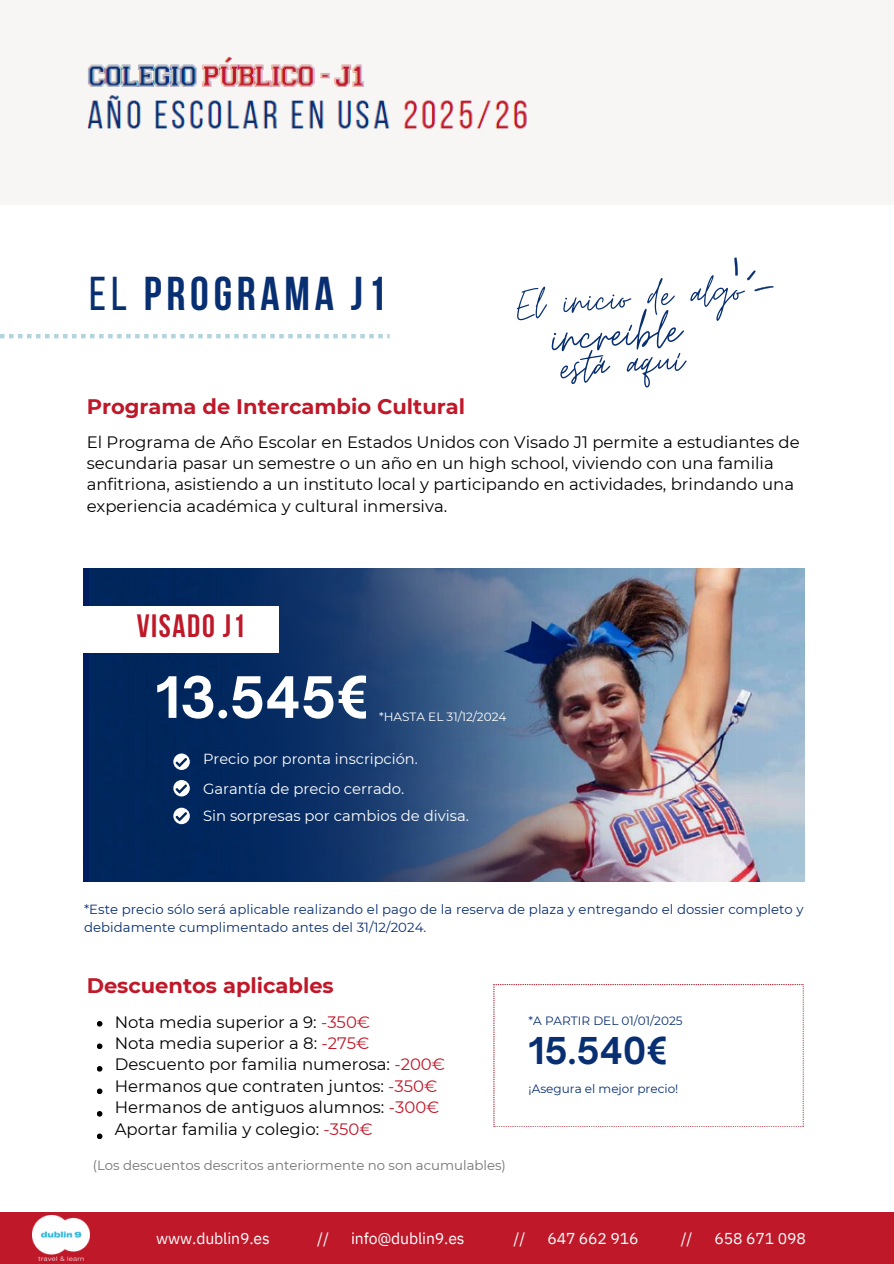
<style>
.page{position:relative;width:894px;height:1264px;background:#fff}
.page>*{position:absolute;margin:0;border:0;box-sizing:border-box;transform-origin:0 0}
.t1{font:59.1px "Moon Time";color:#082f72}
.t2{font:700 54.6px "Open Sauce One";color:#fff}
.t3{font:52.05px "Moon Time";color:#082f72}
.t4{font:48.75px "Moon Time";color:#082f72}
.t5{font:700 47.25px "Bebas Neue";letter-spacing:.1em;color:#082f72}
.t6{font:700 35.4px "Open Sauce One";color:#082f72}
.t7{font:700 32.1px "Bebas Neue";letter-spacing:.05em;color:#bf1829}
.t8{font:700 21px "Montserrat";color:#bf1829}
.t9{font:16.5px/21.3px "Montserrat";color:#000}
.t10{font:15.75px "IBM Plex Sans";letter-spacing:-.01em;color:#fff}
.t11{font:14.85px "Montserrat";color:#fff}
.t12{font:14.55px "Montserrat";color:#fff}
.t13{font:13.2px/18px "Montserrat";letter-spacing:.005em;color:#082f72}
.t14{font:13.2px "Montserrat";color:#737373}
.t15{font:12px "Montserrat";color:#082f72}
.t16{font:12px "Montserrat";color:#fff}
.s1{font-weight:400}
.s2{color:#bf1829}
</style>
<div class="page">
<div style="left:0;top:1212px;width:893px;height:51px;background:#bf1829"></div>
<div style="left:0;top:0;width:893px;height:204px;background:#f7f6f4"></div>
<svg style="left:0;top:334px;width:389px;height:4px"></svg>
<img style="left:89px;top:568px;width:715px;height:313px">
<svg style="left:97px;top:1021px;width:5px;height:5px"></svg>
<svg style="left:97px;top:1043px;width:5px;height:6px"></svg>
<svg style="left:97px;top:1066px;width:5px;height:5px"></svg>
<svg style="left:97px;top:1088px;width:5px;height:6px"></svg>
<svg style="left:97px;top:1111px;width:5px;height:5px"></svg>
<svg style="left:97px;top:1133px;width:5px;height:6px"></svg>
<div style="left:11px;top:606px;width:268px;height:46px;background:#fff"></div>
<svg style="left:173px;top:753px;width:17px;height:17px"></svg>
<svg style="left:173px;top:780px;width:17px;height:16px"></svg>
<svg style="left:173px;top:807px;width:17px;height:17px"></svg>
<img style="left:493px;top:984px;width:310px;height:142px">
<svg style="left:734px;top:257px;width:3px;height:19px"></svg>
<svg style="left:747px;top:270px;width:8px;height:10px"></svg>
<svg style="left:754px;top:286px;width:19px;height:5px"></svg>
<img style="left:32px;top:1215px;width:58px;height:45px">
<img style="left:87px;top:56px;width:440px;height:73px">
<h4 class="t5" style="left:89px;top:275px;width:298px"><span class="s1">el</span> PROGRAMA J1</h4>
<p class="t8" style="left:87px;top:393px;width:380px">Programa de Intercambio Cultural</p>
<p class="t4" style="left:514px;top:276px;width:228px;rotate:-4deg">El inicio de algo</p>
<h6 class="t1" style="left:548px;top:302px;width:131px;rotate:-4deg">increíble</h6>
<p class="t3" style="left:558px;top:336px;width:125px;rotate:-4deg">está aquí</p>
<p class="t9" style="left:87px;top:431px;width:714px">El Programa de Año Escolar en Estados Unidos con Visado J1 permite a estudiantes de secundaria pasar un semestre o un año en un high school, viviendo con una familia anfitriona, asistiendo a un instituto local y participando en actividades, brindando una experiencia académica y cultural inmersiva.</p>
<p class="t7" style="left:137px;top:613px;width:110px">VISADO J1</p>
<h1 class="t2" style="left:155px;top:663px;width:216px">13.545€</h1>
<p class="t16" style="left:379px;top:709px;width:129px">*HASTA EL 31/12/2024</p>
<h5 class="t12" style="left:203px;top:750px;width:216px">Precio por pronta inscripción.</h5>
<p class="t11" style="left:203px;top:780px;width:203px">Garantía de precio cerrado.</p>
<p class="t11" style="left:203px;top:807px;width:267px">Sin sorpresas por cambios de divisa.</p>
<p class="t13" style="left:84px;top:900px;width:721px">*Este precio sólo será aplicable realizando el pago de la reserva de plaza y entregando el dossier completo y debidamente cumplimentado antes del 31/12/2024.</p>
<p class="t8" style="left:87px;top:972px;width:248px">Descuentos aplicables</p>
<h4 class="t9" style="left:115px;top:1011px;width:332px">Nota media superior a 9: <span class="s2">-350€<br></span>Nota media superior a 8: <span class="s2">-275€ </span>Descuento por familia numerosa: <span class="s2">-200€ </span>Hermanos que contraten juntos: <span class="s2">-350€ </span>Hermanos de antiguos alumnos: <span class="s2">-300€ </span>Aportar familia y colegio: <span class="s2">-350€</span></h4>
<p class="t14" style="left:93px;top:1157px;width:414px">(Los descuentos descritos anteriormente no son acumulables)</p>
<p class="t15" style="left:528px;top:1013px;width:156px">*A PARTIR DEL 01/01/2025</p>
<p class="t6" style="left:528px;top:1028px;width:141px">15.540€</p>
<p class="t15" style="left:528px;top:1081px;width:151px">¡Asegura el mejor precio!</p>
<p class="t10" style="left:156px;top:1227px;width:115px">www.dublin9.es</p>
<p class="t10" style="left:317px;top:1227px;width:13px">//</p>
<p class="t10" style="left:351px;top:1227px;width:115px">info@dublin9.es</p>
<p class="t10" style="left:513px;top:1227px;width:13px">//</p>
<p class="t10" style="left:547px;top:1227px;width:93px">647 662 916</p>
<p class="t10" style="left:680px;top:1227px;width:13px">//</p>
<p class="t10" style="left:714px;top:1227px;width:93px">658 671 098</p>
</div>
